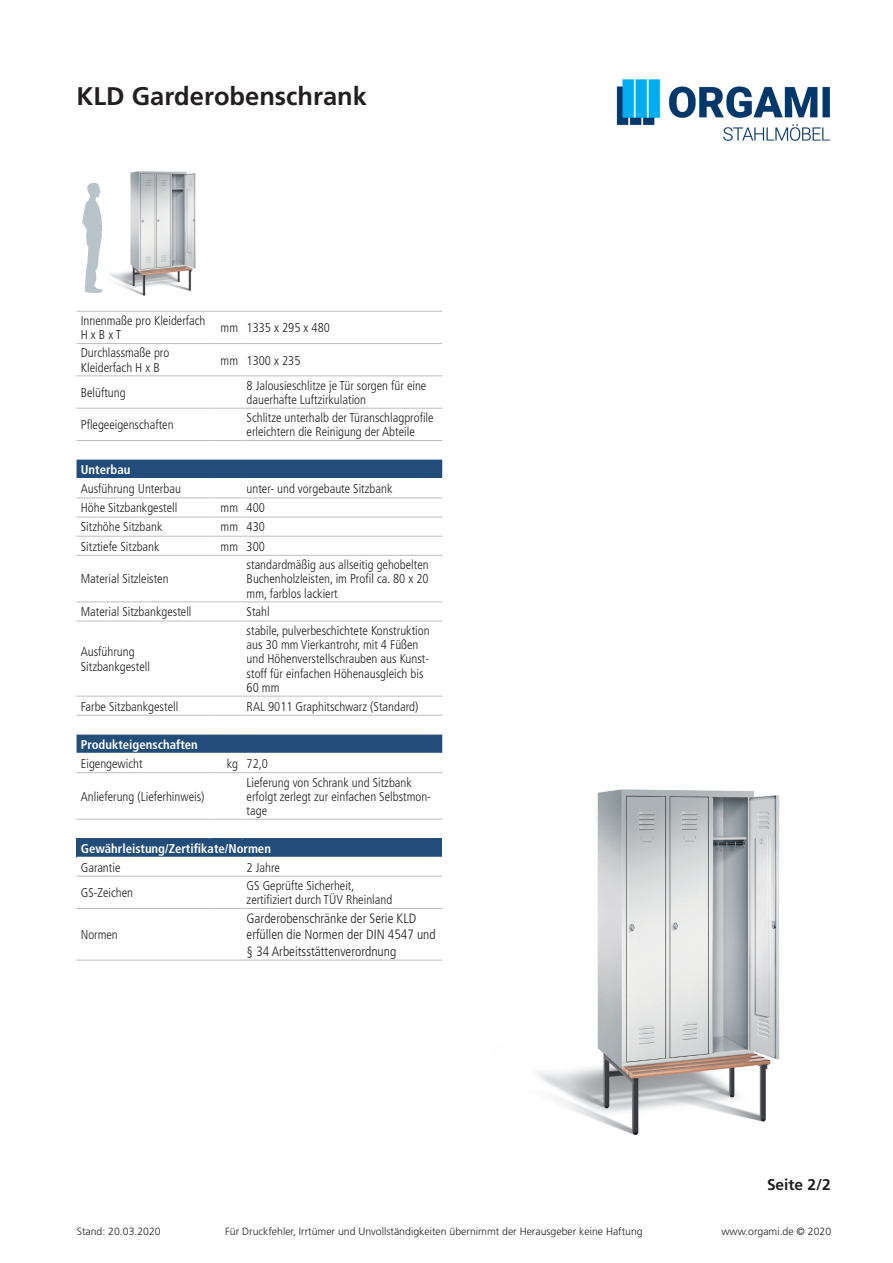
<style>
.page{position:relative;width:893px;height:1263px;background:#fff}
.page>*{position:absolute;margin:0;border:0;box-sizing:border-box;transform-origin:0 0}
.t1{font:700 25.5px "Frutiger LT Std";color:#231f20}
.t2{font:700 15.6px "Frutiger LT Std";color:#231f20}
.t3{font:300 condensed 13.5px/16.5px "Frutiger LT Std";color:#231f20}
.t4{font:300 condensed 12.75px/14.2px "Frutiger LT Std";color:#231f20}
.t5{font:700 condensed 12.75px "Frutiger LT Std";color:#fff}
.t6{font:300 10.5px "Frutiger LT Std";color:#231f20}
</style>
<div class="page">
<img style="left:617px;top:79px;width:213px;height:62px">
<img style="left:538px;top:789px;width:242px;height:346px">
<img style="left:109px;top:171px;width:87px;height:125px">
<svg style="left:77px;top:376px;width:365px;height:84px"></svg>
<div style="left:77px;top:460px;width:365px;height:18px;background:#224d7b"></div>
<svg style="left:77px;top:498px;width:365px;height:123px"></svg>
<div style="left:210px;top:602px;width:32px;height:19px;background:#fff"></div>
<div style="left:77px;top:838px;width:365px;height:19px;background:#224d7b"></div>
<hr style="left:210px;top:517px;width:32px;height:1px;background:#bcbdc0">
<hr style="left:210px;top:536px;width:32px;height:1px;background:#bcbdc0">
<hr style="left:210px;top:555px;width:32px;height:1px;background:#bcbdc0">
<hr style="left:210px;top:601px;width:32px;height:1px;background:#bcbdc0">
<hr style="left:77px;top:311px;width:133px;height:1px;background:#bcbdc0">
<hr style="left:210px;top:311px;width:32px;height:1px;background:#bcbdc0">
<hr style="left:242px;top:311px;width:200px;height:1px;background:#bcbdc0">
<hr style="left:77px;top:343px;width:133px;height:1px;background:#bcbdc0">
<hr style="left:210px;top:343px;width:32px;height:1px;background:#bcbdc0">
<hr style="left:242px;top:343px;width:200px;height:1px;background:#bcbdc0">
<hr style="left:77px;top:375px;width:133px;height:1px;background:#bcbdc0">
<hr style="left:210px;top:375px;width:32px;height:1px;background:#bcbdc0">
<hr style="left:242px;top:375px;width:200px;height:1px;background:#bcbdc0">
<hr style="left:77px;top:408px;width:133px;height:1px;background:#bcbdc0">
<hr style="left:210px;top:408px;width:32px;height:1px;background:#bcbdc0">
<hr style="left:242px;top:408px;width:200px;height:1px;background:#bcbdc0">
<hr style="left:77px;top:440px;width:133px;height:1px;background:#bcbdc0">
<hr style="left:210px;top:440px;width:32px;height:1px;background:#bcbdc0">
<hr style="left:242px;top:440px;width:200px;height:1px;background:#bcbdc0">
<svg style="left:77px;top:621px;width:365px;height:199px"></svg>
<svg style="left:77px;top:875px;width:365px;height:85px"></svg>
<hr style="left:209px;top:876px;width:2px;height:32px;background:#fff">
<hr style="left:242px;top:876px;width:1px;height:32px;background:#fff">
<hr style="left:209px;top:909px;width:2px;height:51px;background:#fff">
<hr style="left:242px;top:909px;width:1px;height:51px;background:#fff">
<hr style="left:77px;top:753px;width:133px;height:1px;background:#fff">
<hr style="left:210px;top:753px;width:32px;height:1px;background:#fff">
<hr style="left:242px;top:753px;width:200px;height:1px;background:#fff">
<hr style="left:77px;top:517px;width:133px;height:1px;background:#bcbdc0">
<hr style="left:242px;top:517px;width:200px;height:1px;background:#bcbdc0">
<hr style="left:77px;top:536px;width:133px;height:1px;background:#bcbdc0">
<hr style="left:242px;top:536px;width:200px;height:1px;background:#bcbdc0">
<hr style="left:77px;top:555px;width:133px;height:1px;background:#bcbdc0">
<hr style="left:242px;top:555px;width:200px;height:1px;background:#bcbdc0">
<hr style="left:77px;top:601px;width:133px;height:1px;background:#bcbdc0">
<hr style="left:242px;top:601px;width:200px;height:1px;background:#bcbdc0">
<hr style="left:77px;top:621px;width:133px;height:1px;background:#bcbdc0">
<hr style="left:242px;top:621px;width:200px;height:1px;background:#bcbdc0">
<hr style="left:77px;top:876px;width:133px;height:1px;background:#bcbdc0">
<hr style="left:210px;top:876px;width:32px;height:1px;background:#bcbdc0">
<hr style="left:242px;top:876px;width:200px;height:1px;background:#bcbdc0">
<hr style="left:77px;top:908px;width:133px;height:1px;background:#bcbdc0">
<hr style="left:210px;top:908px;width:32px;height:1px;background:#bcbdc0">
<hr style="left:242px;top:908px;width:200px;height:1px;background:#bcbdc0">
<hr style="left:77px;top:960px;width:133px;height:1px;background:#bcbdc0">
<hr style="left:210px;top:960px;width:32px;height:1px;background:#bcbdc0">
<hr style="left:242px;top:960px;width:200px;height:1px;background:#bcbdc0">
<hr style="left:77px;top:497px;width:133px;height:1px;background:#bcbdc0">
<hr style="left:210px;top:497px;width:32px;height:1px;background:#bcbdc0">
<hr style="left:242px;top:497px;width:200px;height:1px;background:#bcbdc0">
<hr style="left:77px;top:772px;width:133px;height:1px;background:#bcbdc0">
<hr style="left:210px;top:772px;width:32px;height:1px;background:#bcbdc0">
<hr style="left:242px;top:772px;width:200px;height:1px;background:#bcbdc0">
<svg style="left:82px;top:183px;width:21px;height:110px"></svg>
<h1 class="t1" style="left:77px;top:81px;width:292px">KLD Garderobenschrank</h1>
<p class="t4" style="left:81px;top:314px;width:126px">Innenmaße pro Kleiderfach<br>H x B x T</p>
<p class="t4" style="left:221px;top:321px;width:111px">mm 1335 x 295 x 480</p>
<p class="t4" style="left:81px;top:346px;width:90px">Durchlassmaße pro<br>Kleiderfach H x B</p>
<p class="t4" style="left:221px;top:353px;width:81px">mm 1300 x 235</p>
<p class="t4" style="left:81px;top:385px;width:46px">Belüftung</p>
<p class="t4" style="left:247px;top:378px;width:181px">8 Jalousieschlitze je Tür sorgen für eine dauerhafte Luftzirkulation</p>
<p class="t4" style="left:81px;top:418px;width:94px">Pflegeeigenschaften</p>
<p class="t4" style="left:247px;top:411px;width:189px">Schlitze unterhalb der Türanschlagprofile erleichtern die Reinigung der Abteile</p>
<p class="t5" style="left:81px;top:462px;width:51px">Unterbau</p>
<p class="t4" style="left:81px;top:482px;width:102px">Ausführung Unterbau</p>
<p class="t4" style="left:247px;top:482px;width:147px">unter- und vorgebaute Sitzbank</p>
<p class="t4" style="left:81px;top:501px;width:98px">Höhe Sitzbankgestell</p>
<p class="t4" style="left:221px;top:501px;width:46px">mm 400</p>
<p class="t4" style="left:81px;top:520px;width:83px">Sitzhöhe Sitzbank</p>
<p class="t4" style="left:221px;top:520px;width:46px">mm 430</p>
<p class="t4" style="left:81px;top:539px;width:80px">Sitztiefe Sitzbank</p>
<p class="t4" style="left:221px;top:539px;width:46px">mm 300</p>
<p class="t4" style="left:81px;top:572px;width:89px">Material Sitzleisten</p>
<p class="t4" style="left:247px;top:558px;width:184px;text-align:justify">standardmäßig aus allseitig gehobelten Buchenholzleisten, im Profil ca. 80 x 20 mm, farblos lackiert</p>
<p class="t4" style="left:81px;top:605px;width:112px">Material Sitzbankgestell</p>
<p class="t4" style="left:247px;top:605px;width:25px">Stahl</p>
<p class="t4" style="left:81px;top:645px;width:71px">Ausführung<br>Sitzbankgestell</p>
<p class="t4" style="left:247px;top:623px;width:185px">stabile, pulverbeschichtete Konstruktion aus 30 mm Vierkantrohr, mit 4 Füßen und Höhenverstellschrauben aus Kunst&shy;stoff für einfachen Höhenausgleich bis<br>60 mm</p>
<p class="t4" style="left:81px;top:699px;width:99px">Farbe Sitzbankgestell</p>
<p class="t4" style="left:247px;top:699px;width:173px">RAL 9011 Graphitschwarz (Standard)</p>
<p class="t5" style="left:81px;top:737px;width:119px">Produkteigenschaften</p>
<p class="t4" style="left:81px;top:756px;width:63px">Eigengewicht</p>
<p class="t4" style="left:227px;top:756px;width:43px">kg 72,0</p>
<p class="t4" style="left:81px;top:789px;width:125px">Anlieferung (Lieferhinweis)</p>
<p class="t4" style="left:247px;top:775px;width:186px">Lieferung von Schrank und Sitzbank erfolgt zerlegt zur einfachen Selbstmon&shy;tage</p>
<p class="t5" style="left:81px;top:841px;width:192px">Gewährleistung/Zertifikate/Normen</p>
<p class="t4" style="left:81px;top:860px;width:41px">Garantie</p>
<p class="t4" style="left:247px;top:860px;width:35px">2 Jahre</p>
<p class="t4" style="left:81px;top:886px;width:54px">GS-Zeichen</p>
<p class="t4" style="left:247px;top:879px;width:147px">GS Geprüfte Sicherheit, zertifiziert durch TÜV Rheinland</p>
<p class="t4" style="left:81px;top:928px;width:39px">Normen</p>
<p class="t3" style="left:247px;top:910px;width:191px">Garderobenschränke der Serie KLD erfüllen die Normen der DIN 4547 und § 34 Arbeitsstättenverordnung</p>
<p class="t2" style="left:767px;top:1175px;width:65px">Seite 2/2</p>
<p class="t6" style="left:77px;top:1225px;width:86px">Stand: 20.03.2020</p>
<p class="t6" style="left:225px;top:1225px;width:419px">Für Druckfehler, Irrtümer und Unvollständigkeiten übernimmt der Herausgeber keine Haftung</p>
<p class="t6" style="left:721px;top:1225px;width:111px">www.orgami.de © 2020</p>
</div>
